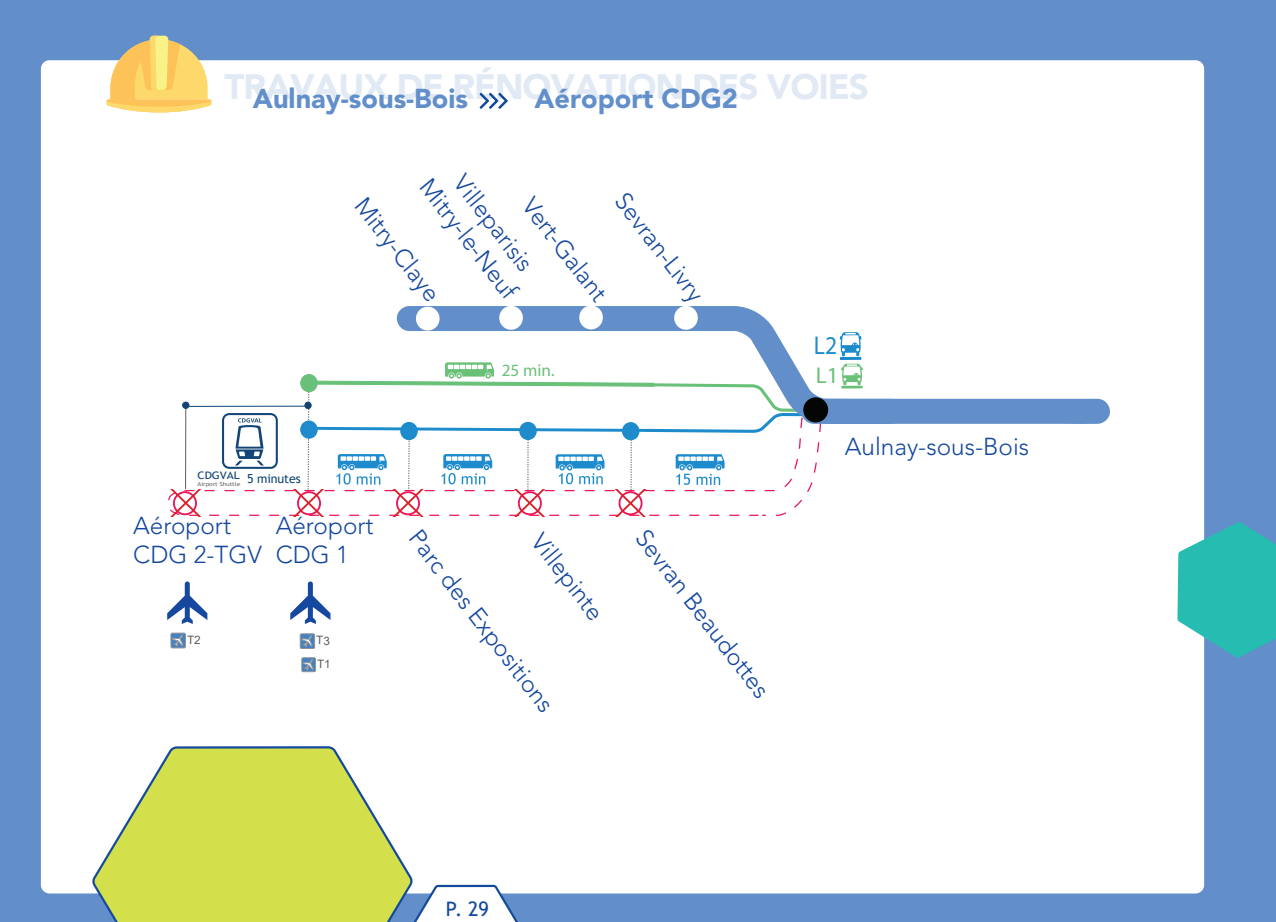
<style>
.page{position:relative;width:1276px;height:922px;background:#fff}
.page>*{position:absolute;margin:0;border:0;box-sizing:border-box;transform-origin:0 0}
.t1{font:900 35px "Avenir LT Std";letter-spacing:-.03em;color:#628fca}
.t2{font:900 27.25px "Avenir LT Std";color:#628fca}
.t3{font:25.75px "Myriad Pro";color:#1c8bcc;scale:.92 1}
.t4{font:300 24.25px/29.2px "Avenir LT Std";color:#15489e}
.t5{font:23px "Myriad Pro";color:#69c077}
.t6{font:20px "Trebuchet MS";color:#134a9b}
.t7{font:17.25px "Myriad Pro";color:#69c078}
.t8{font:10.25px "Trebuchet MS";letter-spacing:-.01em;color:#134576;scale:1.16 1}
.t9{font:5.75px "Trebuchet MS";letter-spacing:-.01em;color:#666968;scale:1.16 1}
</style>
<div class="page">
<div style="left:0;top:1px;width:1276px;height:920px;background:#628fca"></div>
<div style="left:41px;top:60px;width:1163px;height:833px;background:#fff;border-radius:9px"></div>
<svg style="left:1177px;top:522px;width:99px;height:135px"></svg>
<svg style="left:90px;top:746px;width:323px;height:175px"></svg>
<svg style="left:107px;top:36px;width:104px;height:76px"></svg>
<svg style="left:404px;top:883px;width:123px;height:38px"></svg>
<svg style="left:479px;top:93px;width:29px;height:16px"></svg>
<svg style="left:396px;top:306px;width:380px;height:26px;background:#719acf"></svg>
<div style="left:416px;top:306px;width:23px;height:24px;background:#fff;border-radius:50%"></div>
<div style="left:499px;top:306px;width:24px;height:23px;background:#fff;border-radius:50%"></div>
<div style="left:579px;top:305px;width:24px;height:24px;background:#fff;border-radius:50%"></div>
<div style="left:674px;top:306px;width:24px;height:23px;background:#fff;border-radius:50%"></div>
<svg style="left:167px;top:581px;width:40px;height:43px"></svg>
<svg style="left:290px;top:581px;width:40px;height:43px"></svg>
<svg style="left:168px;top:332px;width:942px;height:184px"></svg>
<div style="left:804px;top:398px;width:23px;height:24px;background:#030605;border-radius:50%"></div>
<div style="left:803px;top:397px;width:25px;height:25px;border:1px solid #030605;border-radius:50%"></div>
<svg style="left:302px;top:657px;width:14px;height:14px"></svg>
<svg style="left:171px;top:632px;width:15px;height:16px"></svg>
<svg style="left:300px;top:633px;width:16px;height:15px"></svg>
<h1 class="t1" style="left:225px;top:66px;width:646px">TRAVAUX DE RÉNOVATION DES VOIES</h1>
<p class="t2" style="left:253px;top:82px;width:217px">Aulnay-sous-Bois</p>
<p class="t2" style="left:534px;top:81px;width:205px">Aéroport CDG2</p>
<p class="t4" style="left:509px;top:141px;width:184px;line-height:41px;text-indent:60px;rotate:53deg">Vert-Galant<br>Villeparisis</p>
<p class="t4" style="left:437px;top:173px;width:145px;rotate:53deg">Mitry-le-Neuf</p>
<p class="t4" style="left:632px;top:187px;width:131px;rotate:53deg">Sevran-Livry</p>
<p class="t4" style="left:372px;top:191px;width:125px;rotate:53deg">Mitry-Claye</p>
<p class="t3" style="left:814px;top:329px;width:27px">L2</p>
<p class="t8" style="left:198px;top:468px;width:38px">CDGVAL</p>
<p class="t9" style="left:198px;top:480px;width:90px">Airport Shuttle <sup>5</sup> <sup>minutes</sup></p>
<p class="t4" style="left:133px;top:511px;width:130px">Aéroport<br>CDG 2-TGV</p>
<p class="t4" style="left:276px;top:511px;width:99px">Aéroport<br>CDG 1</p>
<p class="t7" style="left:502px;top:359px;width:54px">25 min.</p>
<p class="t5" style="left:815px;top:361px;width:24px">L1</p>
<p class="t4" style="left:845px;top:431px;width:186px">Aulnay-sous-Bois</p>
<p class="t4" style="left:549px;top:527px;width:103px;rotate:53deg">Villepinte</p>
<p class="t4" style="left:653px;top:524px;width:205px;rotate:53deg">Sevran Beaudottes</p>
<p class="t4" style="left:427px;top:524px;width:223px;rotate:53deg">Parc des Expositions</p>
<p class="t6" style="left:446px;top:896px;width:45px">P. 29</p>
</div>
